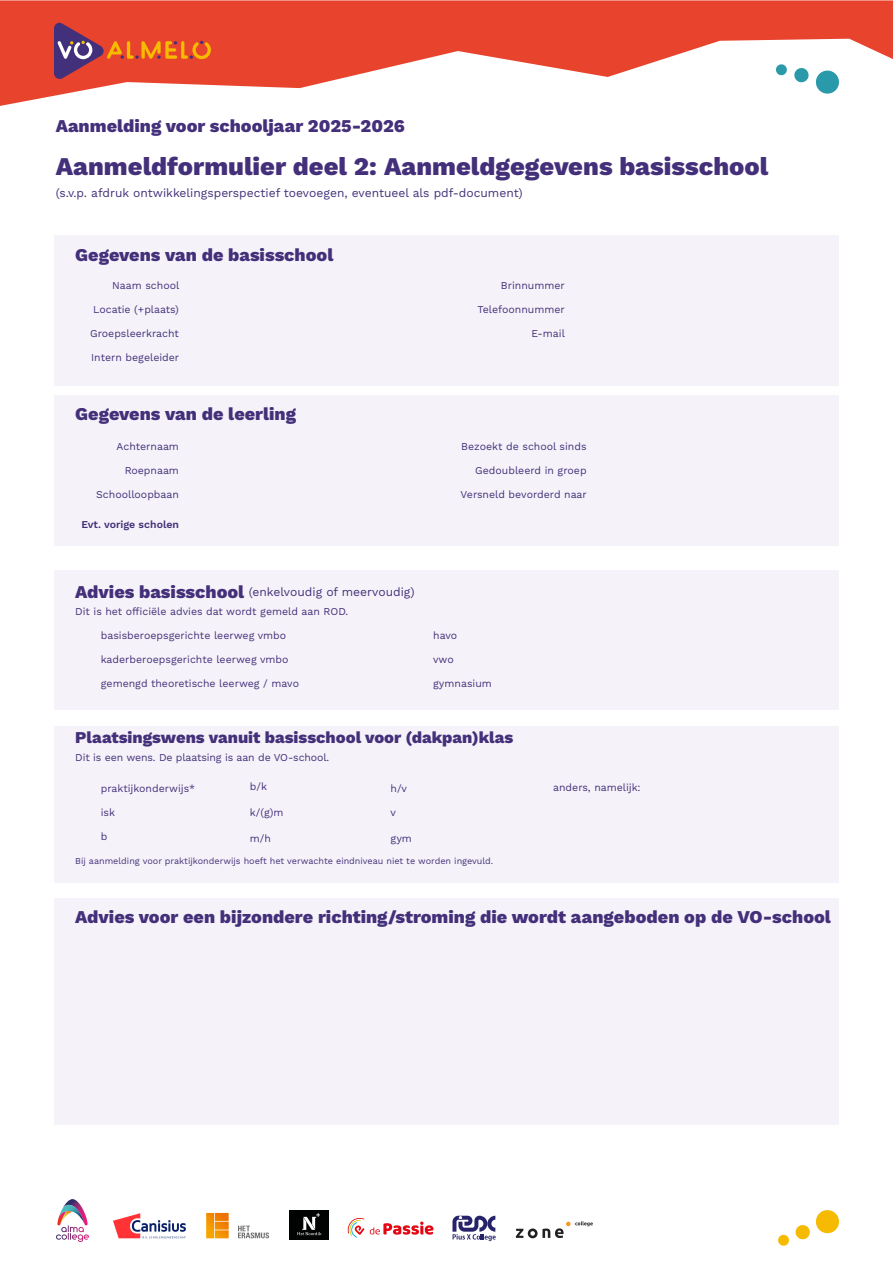
<style>
.page{position:relative;width:893px;height:1263px;background:#fff}
.page>*{position:absolute;margin:0;border:0;box-sizing:border-box;transform-origin:0 0}
.t1{font:800 25.5px "Work Sans";color:#44307a}
.t2{font:800 18px "Work Sans";color:#44307a}
.t3{font:800 16.5px "Work Sans";color:#44307a}
.t4{font:12px "Work Sans";color:#44307a}
.t5{font:10.5px "Work Sans";color:#44307a}
.t6{font:600 10.5px "Work Sans";color:#44307a}
.t7{font:9px "Work Sans";color:#44307a}
.s1{font-weight:800;font-size:18px}
</style>
<div class="page">
<svg style="left:0;top:0;width:893px;height:106px;fill:#e8432c"></svg>
<svg style="left:54px;top:23px;width:157px;height:56px;background:#cd4d3b"></svg>
<div style="left:54px;top:236px;width:785px;height:150px;background:#f5f3f9"></div>
<div style="left:54px;top:395px;width:785px;height:151px;background:#f5f3f9"></div>
<div style="left:54px;top:570px;width:785px;height:139px;background:#f5f3f9"></div>
<div style="left:54px;top:899px;width:785px;height:226px;background:#f5f3f9"></div>
<div style="left:54px;top:726px;width:785px;height:156px;background:#f5f3f9"></div>
<svg style="left:815px;top:69px;width:25px;height:26px"></svg>
<svg style="left:794px;top:67px;width:15px;height:16px"></svg>
<svg style="left:775px;top:64px;width:12px;height:12px"></svg>
<svg style="left:778px;top:1210px;width:61px;height:36px"></svg>
<svg style="left:56px;top:1199px;width:33px;height:43px"></svg>
<svg style="left:452px;top:1216px;width:44px;height:25px"></svg>
<svg style="left:113px;top:1213px;width:73px;height:26px"></svg>
<svg style="left:206px;top:1213px;width:23px;height:25px"></svg>
<svg style="left:238px;top:1225px;width:31px;height:13px"></svg>
<svg style="left:516px;top:1221px;width:77px;height:17px"></svg>
<svg style="left:370px;top:1221px;width:63px;height:14px"></svg>
<svg style="left:348px;top:1218px;width:16px;height:20px"></svg>
<div style="left:290px;top:1210px;width:39px;height:30px;background:#010202"></div>
<svg style="left:297px;top:1213px;width:24px;height:22px"></svg>
<h2 class="t2" style="left:56px;top:116px;width:351px">Aanmelding voor schooljaar 2025-2026</h2>
<h1 class="t1" style="left:56px;top:151px;width:714px">Aanmeldformulier deel 2: Aanmeldgegevens basisschool</h1>
<p class="t4" style="left:56px;top:186px;width:468px">(s.v.p. afdruk ontwikkelingsperspectief toevoegen, eventueel als pdf-document)</p>
<h2 class="t2" style="left:75px;top:244px;width:260px">Gegevens van de basisschool</h2>
<p class="t5" style="left:112px;top:279px;width:69px">Naam school</p>
<p class="t5" style="left:93px;top:303px;width:87px">Locatie (+plaats)</p>
<p class="t5" style="left:90px;top:327px;width:90px">Groepsleerkracht</p>
<p class="t5" style="left:91px;top:351px;width:90px">Intern begeleider</p>
<h2 class="t2" style="left:75px;top:404px;width:222px">Gegevens van de leerling</h2>
<p class="t5" style="left:117px;top:440px;width:64px">Achternaam</p>
<p class="t5" style="left:125px;top:464px;width:56px">Roepnaam</p>
<p class="t5" style="left:96px;top:488px;width:84px">Schoolloopbaan</p>
<p class="t6" style="left:81px;top:519px;width:99px">Evt. vorige scholen</p>
<p class="t5" style="left:501px;top:279px;width:65px">Brinnummer</p>
<p class="t5" style="left:478px;top:303px;width:89px">Telefoonnummer</p>
<p class="t5" style="left:531px;top:327px;width:35px">E-mail</p>
<p class="t5" style="left:461px;top:440px;width:127px">Bezoekt de school sinds</p>
<p class="t5" style="left:475px;top:464px;width:113px">Gedoubleerd in groep</p>
<p class="t5" style="left:461px;top:488px;width:128px">Versneld bevorderd naar</p>
<p class="t4" style="left:75px;top:585px;width:341px"><span class="s1">Advies basisschool</span> (enkelvoudig of meervoudig)</p>
<p class="t5" style="left:75px;top:605px;width:275px">Dit is het officiële advies dat wordt gemeld aan ROD.</p>
<p class="t5" style="left:101px;top:629px;width:187px">basisberoepsgerichte leerweg vmbo</p>
<p class="t5" style="left:101px;top:653px;width:189px">kaderberoepsgerichte leerweg vmbo</p>
<p class="t5" style="left:101px;top:677px;width:200px">gemengd theoretische leerweg / mavo</p>
<p class="t5" style="left:433px;top:629px;width:26px">havo</p>
<p class="t5" style="left:433px;top:653px;width:22px">vwo</p>
<p class="t5" style="left:433px;top:677px;width:60px">gymnasium</p>
<h3 class="t3" style="left:75px;top:728px;width:440px">Plaatsingswens vanuit basisschool voor (dakpan)klas</h3>
<p class="t5" style="left:75px;top:751px;width:256px">Dit is een wens. De plaatsing is aan de VO-school.</p>
<p class="t5" style="left:250px;top:780px;width:19px">b/k</p>
<p class="t5" style="left:553px;top:781px;width:89px">anders, namelijk:</p>
<p class="t5" style="left:101px;top:782px;width:96px">praktijkonderwijs*</p>
<p class="t5" style="left:101px;top:830px;width:8px">b</p>
<p class="t5" style="left:250px;top:833px;width:23px">m/h</p>
<p class="t5" style="left:391px;top:782px;width:18px">h/v</p>
<p class="t5" style="left:250px;top:806px;width:35px">k/(g)m</p>
<p class="t5" style="left:101px;top:806px;width:16px">isk</p>
<p class="t5" style="left:391px;top:806px;width:7px">v</p>
<p class="t5" style="left:391px;top:833px;width:23px">gym</p>
<p class="t7" style="left:75px;top:855px;width:420px">Bij aanmelding voor praktijkonderwijs hoeft het verwachte eindniveau niet te worden ingevuld.</p>
<h2 class="t2" style="left:75px;top:907px;width:757px">Advies voor een bijzondere richting/stroming die wordt aangeboden op de VO-school</h2>
</div>
